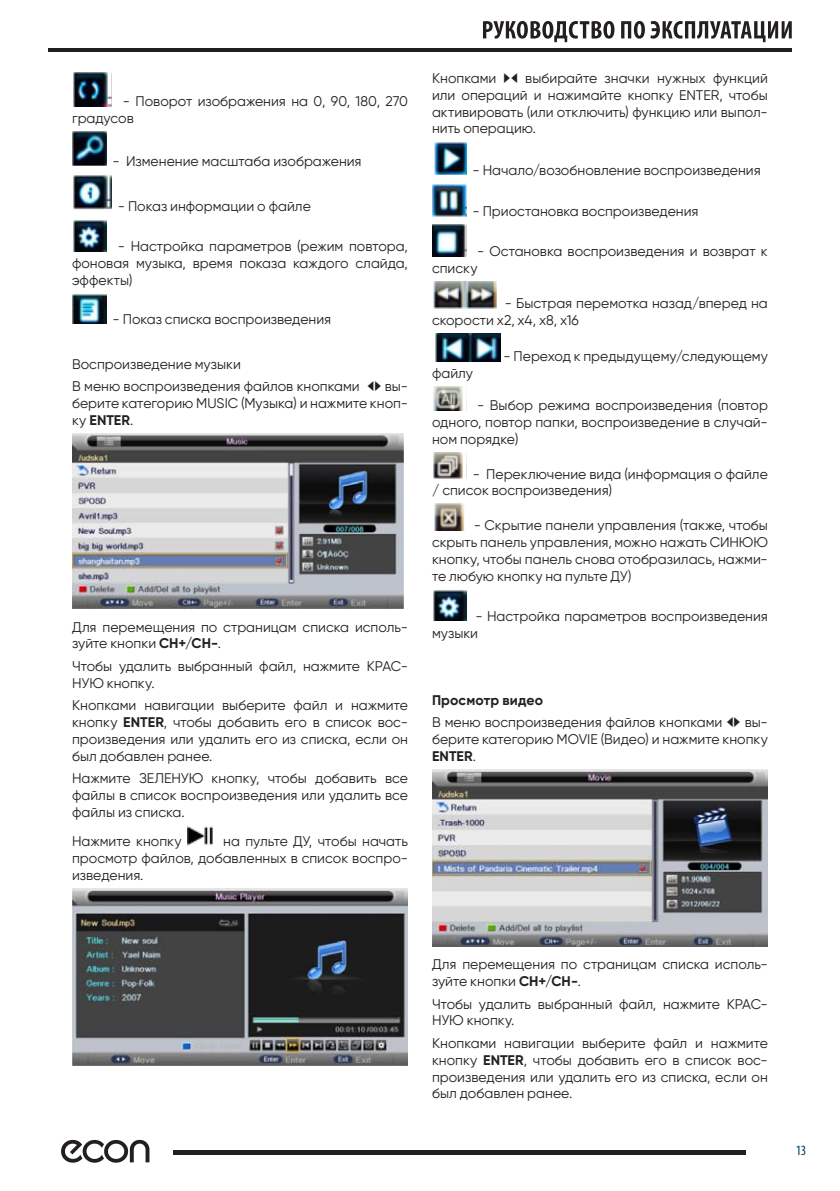
<style>
.page{position:relative;width:840px;height:1191px;background:#fff}
.page>*{position:absolute;margin:0;border:0;box-sizing:border-box;transform-origin:0 0}
.t1{font:condensed 14.2px "Myriad Pro";color:#013d59}
.Основной_текст{font:14px/16.8px "Gilroy";color:#231f20;text-align:justify}
.Внимание{font:700 14px "Gilroy";letter-spacing:.01em;color:#231f20}
.s1{font-weight:700}
</style>
<div class="page">
<hr style="left:173px;top:1150px;width:572px;height:4px;background:#231f20">
<svg style="left:61px;top:1139px;width:88px;height:23px"></svg>
<svg style="left:483px;top:21px;width:131px;height:21px"></svg>
<svg style="left:621px;top:21px;width:23px;height:18px"></svg>
<svg style="left:650px;top:21px;width:141px;height:21px"></svg>
<hr style="left:48px;top:48px;width:743px;height:4px;background:#231f20">
<img style="left:73px;top:72px;width:39px;height:34px">
<img style="left:72px;top:132px;width:34px;height:34px">
<img style="left:73px;top:175px;width:39px;height:35px">
<img style="left:73px;top:220px;width:33px;height:31px">
<img style="left:72px;top:294px;width:34px;height:30px">
<img style="left:72px;top:433px;width:331px;height:175px">
<img style="left:187px;top:826px;width:25px;height:20px">
<img style="left:72px;top:888px;width:336px;height:177px">
<img style="left:434px;top:142px;width:32px;height:33px">
<img style="left:432px;top:183px;width:34px;height:33px">
<img style="left:432px;top:225px;width:34px;height:31px">
<img style="left:433px;top:282px;width:63px;height:26px">
<img style="left:435px;top:333px;width:65px;height:28px">
<img style="left:433px;top:386px;width:30px;height:24px">
<img style="left:433px;top:452px;width:30px;height:26px">
<img style="left:434px;top:504px;width:31px;height:26px">
<img style="left:433px;top:590px;width:33px;height:30px">
<img style="left:432px;top:769px;width:335px;height:178px">
<p class="Основной_текст" style="left:72px;top:93px;width:337px;text-indent:51px">- Поворот изображения на 0, 90, 180, 270 градусов</p>
<p class="Основной_текст" style="left:112px;top:152px;width:250px">- Изменение масштаба изображения</p>
<p class="Основной_текст" style="left:118px;top:198px;width:194px">- Показ информации о файле</p>
<p class="Основной_текст" style="left:72px;top:238px;width:337px;text-indent:46px">- Настройка параметров (режим повтора, фоновая музыка, время показа каждого слайда, эффекты)</p>
<p class="Основной_текст" style="left:112px;top:310px;width:220px">- Показ списка воспроизведения</p>
<p class="Основной_текст" style="left:72px;top:355px;width:170px">Воспроизведение музыки</p>
<p class="Основной_текст" style="left:72px;top:378px;width:289px">В меню воспроизведения файлов кнопками</p>
<p class="Основной_текст" style="left:72px;top:378px;width:337px;text-indent:312px">вы&shy;берите категорию MUSIC (Музыка) и нажмите кноп&shy;ку <span class="s1">ENTER</span>.</p>
<p class="Основной_текст" style="left:72px;top:618px;width:337px">Для перемещения по страницам списка исполь&shy;зуйте кнопки <span class="s1">CH+/CH-</span>.</p>
<p class="Основной_текст" style="left:72px;top:657px;width:337px">Чтобы удалить выбранный файл, нажмите КРАС-<br>НУЮ кнопку.</p>
<p class="Основной_текст" style="left:72px;top:696px;width:337px">Кнопками навигации выберите файл и нажмите кнопку <span class="s1">ENTER</span>, чтобы добавить его в список вос&shy;произведения или удалить его из списка, если он был добавлен ранее.</p>
<p class="Основной_текст" style="left:72px;top:769px;width:337px">Нажмите ЗЕЛЕНУЮ кнопку, чтобы добавить все файлы в список воспроизведения или удалить все файлы из списка.</p>
<p class="Основной_текст" style="left:72px;top:833px;width:111px">Нажмите кнопку</p>
<p class="Основной_текст" style="left:72px;top:833px;width:337px;text-indent:151px">на пульте ДУ, чтобы начать просмотр файлов, добавленных в список воспро&shy;изведения.</p>
<p class="Основной_текст" style="left:432px;top:69px;width:337px;text-indent:93px">выбирайте значки нужных функций или операций и нажимайте кнопку ENTER, чтобы активировать (или отключить) функцию или выпол&shy;нить операцию.</p>
<p class="Основной_текст" style="left:472px;top:161px;width:289px">- Начало/возобновление воспроизведения</p>
<p class="Основной_текст" style="left:472px;top:203px;width:227px">- Приостановка воспроизведения</p>
<p class="Основной_текст" style="left:432px;top:243px;width:337px;text-indent:45px">- Остановка воспроизведения и возврат к списку</p>
<p class="Основной_текст" style="left:432px;top:295px;width:337px;text-indent:73px">- Быстрая перемотка назад/вперед на скорости х2, х4, х8, х16</p>
<p class="Основной_текст" style="left:503px;top:348px;width:265px">- Переход к предыдущему/следующему</p>
<p class="Основной_текст" style="left:432px;top:364px;width:43px">файлу</p>
<p class="Основной_текст" style="left:432px;top:397px;width:337px;text-indent:45px">- Выбор режима воспроизведения (повтор одного, повтор папки, воспроизведение в случай&shy;ном порядке)</p>
<p class="Основной_текст" style="left:432px;top:465px;width:337px;text-indent:41px">- Переключение вида (информация о файле / список воспроизведения)</p>
<p class="Основной_текст" style="left:432px;top:517px;width:337px;text-indent:42px">- Скрытие панели управления (также, чтобы скрыть панель управления, можно нажать СИНЮЮ кнопку, чтобы панель снова отобразилась, нажми&shy;те любую кнопку на пульте ДУ)</p>
<p class="Основной_текст" style="left:432px;top:607px;width:337px;text-indent:43px">- Настройка параметров воспроизведения музыки</p>
<p class="Основной_текст" style="left:432px;top:69px;width:66px">Кнопками</p>
<p class="Внимание" style="left:432px;top:691px;width:113px">Просмотр видео</p>
<p class="Основной_текст" style="left:432px;top:714px;width:292px">В меню воспроизведения файлов кнопками</p>
<p class="Основной_текст" style="left:432px;top:714px;width:337px;text-indent:312px">вы&shy;берите категорию MOVIE (Видео) и нажмите кнопку <span class="s1">ENTER</span>.</p>
<p class="Основной_текст" style="left:432px;top:956px;width:337px">Для перемещения по страницам списка исполь&shy;зуйте кнопки <span class="s1">CH+/CH-</span>.</p>
<p class="Основной_текст" style="left:432px;top:995px;width:337px">Чтобы удалить выбранный файл, нажмите КРАС-<br>НУЮ кнопку.</p>
<p class="Основной_текст" style="left:432px;top:1034px;width:337px">Кнопками навигации выберите файл и нажмите кнопку <span class="s1">ENTER</span>, чтобы добавить его в список вос&shy;произведения или удалить его из списка, если он был добавлен ранее.</p>
<p class="t1" style="left:795px;top:1141px;width:12px">13</p>
</div>
